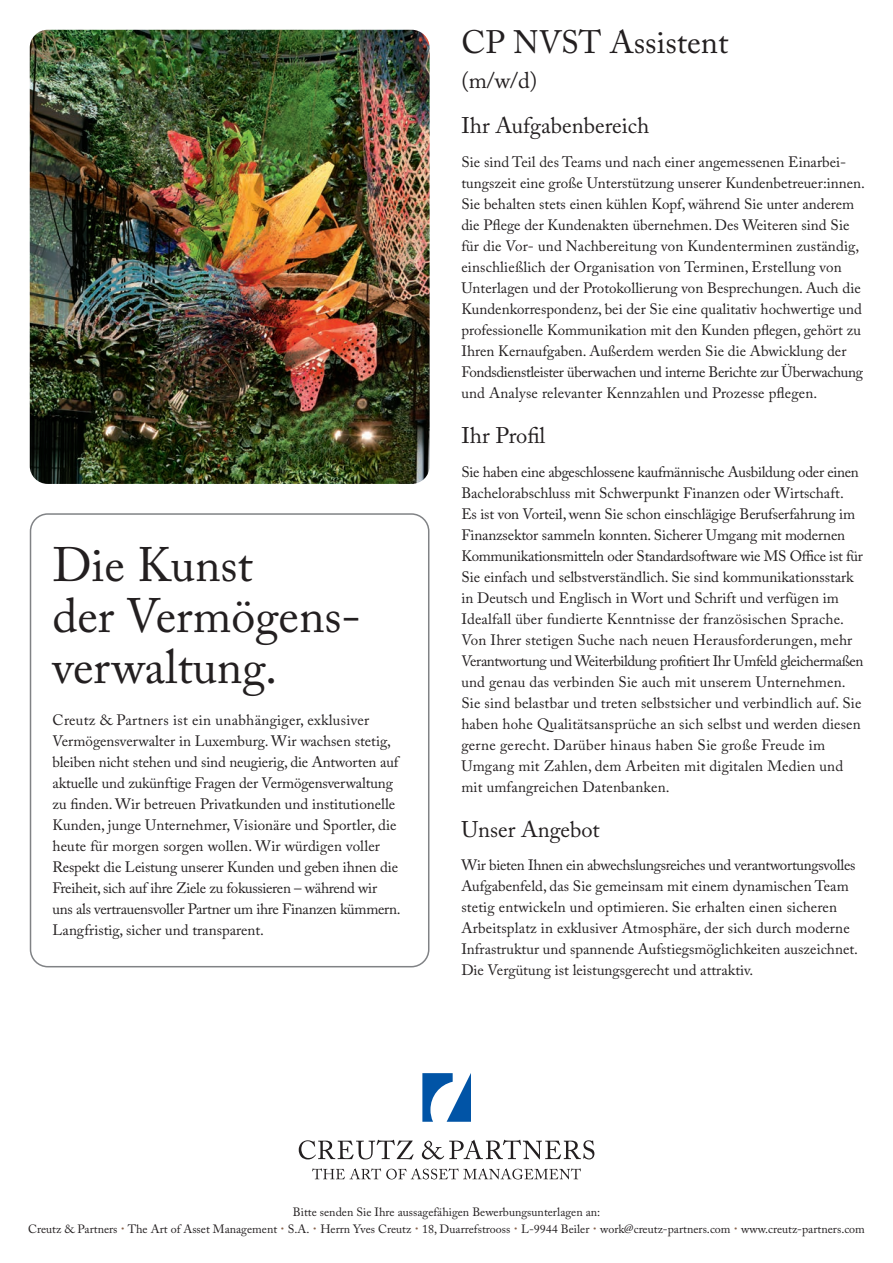
<style>
.page{position:relative;width:893px;height:1263px;background:#fff}
.page>*{position:absolute;margin:0;border:0;box-sizing:border-box;transform-origin:0 0}
.t1{font:48px/51px "Adobe Caslon Pro";color:#231f20}
.t2{font:32.25px "Adobe Caslon Pro";color:#231f20}
.t3{font:22.5px/45px "Adobe Caslon Pro";color:#231f20}
.t4{font:15px/21px "Adobe Caslon Pro";color:#231f20}
.t5{font:12px/16.5px "Adobe Caslon Pro";color:#231f20;text-align:center}
.s1{font-size:18.3px;color:#8a654e}
</style>
<div class="page">
<div style="left:30px;top:513px;width:399px;height:454px;border:2px solid #808285;border-radius:17px"></div>
<svg style="left:422px;top:1073px;width:49px;height:49px"></svg>
<svg style="left:299px;top:1140px;width:115px;height:19px"></svg>
<svg style="left:422px;top:1140px;width:172px;height:19px"></svg>
<svg style="left:312px;top:1168px;width:269px;height:11px"></svg>
<img style="left:30px;top:30px;width:400px;height:454px">
<h1 class="t1" style="left:53px;top:539px;width:310px">Die Kunst<br>der Vermögens&shy;verwaltung.</h1>
<p class="t4" style="left:53px;top:709px;width:350px">Creutz &amp; Partners ist ein unabhängiger, exklusiver Vermögensverwalter in Luxemburg. Wir wachsen stetig, bleiben nicht stehen und sind neugierig, die Antworten auf aktuelle und zukünftige Fragen der Vermögensverwaltung zu finden. Wir betreuen Privatkunden und institutionelle Kunden, junge Unternehmer, Visionäre und Sportler, die heute für morgen sorgen wollen. Wir würdigen voller Respekt die Leistung unserer Kunden und geben ihnen die Freiheit, sich auf ihre Ziele zu fokussieren – während wir uns als vertrauensvoller Partner um ihre Finanzen kümmern.<br>Langfristig, sicher und transparent.</p>
<h2 class="t2" style="left:461px;top:23px;width:268px">CP NVST Assistent</h2>
<h3 class="t3" style="left:461px;top:58px;width:189px">(m/w/d)<br>Ihr Aufgabenbereich</h3>
<p class="t4" style="left:461px;top:151px;width:405px">Sie sind Teil des Teams und nach einer angemessenen Einarbei&shy;tungszeit eine große Unterstützung unserer Kundenbetreuer:innen.<br>Sie behalten stets einen kühlen Kopf, während Sie unter anderem die Pflege der Kundenakten übernehmen. Des Weiteren sind Sie für die Vor- und Nachbereitung von Kundenterminen zuständig, einschließlich der Organisation von Terminen, Erstellung von Unterlagen und der Protokollierung von Besprechungen. Auch die Kundenkorrespondenz, bei der Sie eine qualitativ hochwertige und professionelle Kommunikation mit den Kunden pflegen, gehört zu Ihren Kernaufgaben. Außerdem werden Sie die Abwicklung der Fondsdienstleister überwachen und interne Berichte zur Überwachung und Analyse relevanter Kennzahlen und Prozesse pflegen.</p>
<h3 class="t3" style="left:461px;top:412px;width:86px">Ihr Profil</h3>
<p class="t4" style="left:461px;top:461px;width:404px">Sie haben eine abgeschlossene kaufmännische Ausbildung oder einen Bachelorabschluss mit Schwerpunkt Finanzen oder Wirtschaft.<br>Es ist von Vorteil, wenn Sie schon einschlägige Berufserfahrung im Finanzsektor sammeln konnten. Sicherer Umgang mit modernen Kommunikationsmitteln oder Standardsoftware wie MS Office ist für Sie einfach und selbstverständlich. Sie sind kommunikationsstark in Deutsch und Englisch in Wort und Schrift und verfügen im Idealfall über fundierte Kenntnisse der französischen Sprache.<br>Von Ihrer stetigen Suche nach neuen Herausforderungen, mehr Verantwortung und Weiterbildung profitiert Ihr Umfeld gleichermaßen und genau das verbinden Sie auch mit unserem Unternehmen.<br>Sie sind belastbar und treten selbstsicher und verbindlich auf. Sie haben hohe Qualitätsansprüche an sich selbst und werden diesen gerne gerecht. Darüber hinaus haben Sie große Freude im Umgang mit Zahlen, dem Arbeiten mit digitalen Medien und mit umfangreichen Datenbanken.</p>
<h3 class="t3" style="left:461px;top:806px;width:140px">Unser Angebot</h3>
<p class="t4" style="left:461px;top:855px;width:398px">Wir bieten Ihnen ein abwechslungsreiches und verantwortungsvolles Aufgabenfeld, das Sie gemeinsam mit einem dynamischen Team stetig entwickeln und optimieren. Sie erhalten einen sicheren Arbeitsplatz in exklusiver Atmosphäre, der sich durch moderne Infrastruktur und spannende Aufstiegsmöglichkeiten auszeichnet.<br>Die Vergütung ist leistungsgerecht und attraktiv.</p>
<p class="t5" style="left:28px;top:1204px;width:838px">Bitte senden Sie Ihre aussagefähigen Bewerbungsunterlagen an:<br>Creutz &amp; Partners <span class="s1">·</span> The Art of Asset Management <span class="s1">·</span> S.A. <span class="s1">·</span> Herrn Yves Creutz <span class="s1">·</span> 18, Duarrefstrooss <span class="s1">·</span> L-9944 Beiler <span class="s1">·</span> work@creutz-partners.com <span class="s1">·</span> www.creutz-partners.com</p>
</div>
